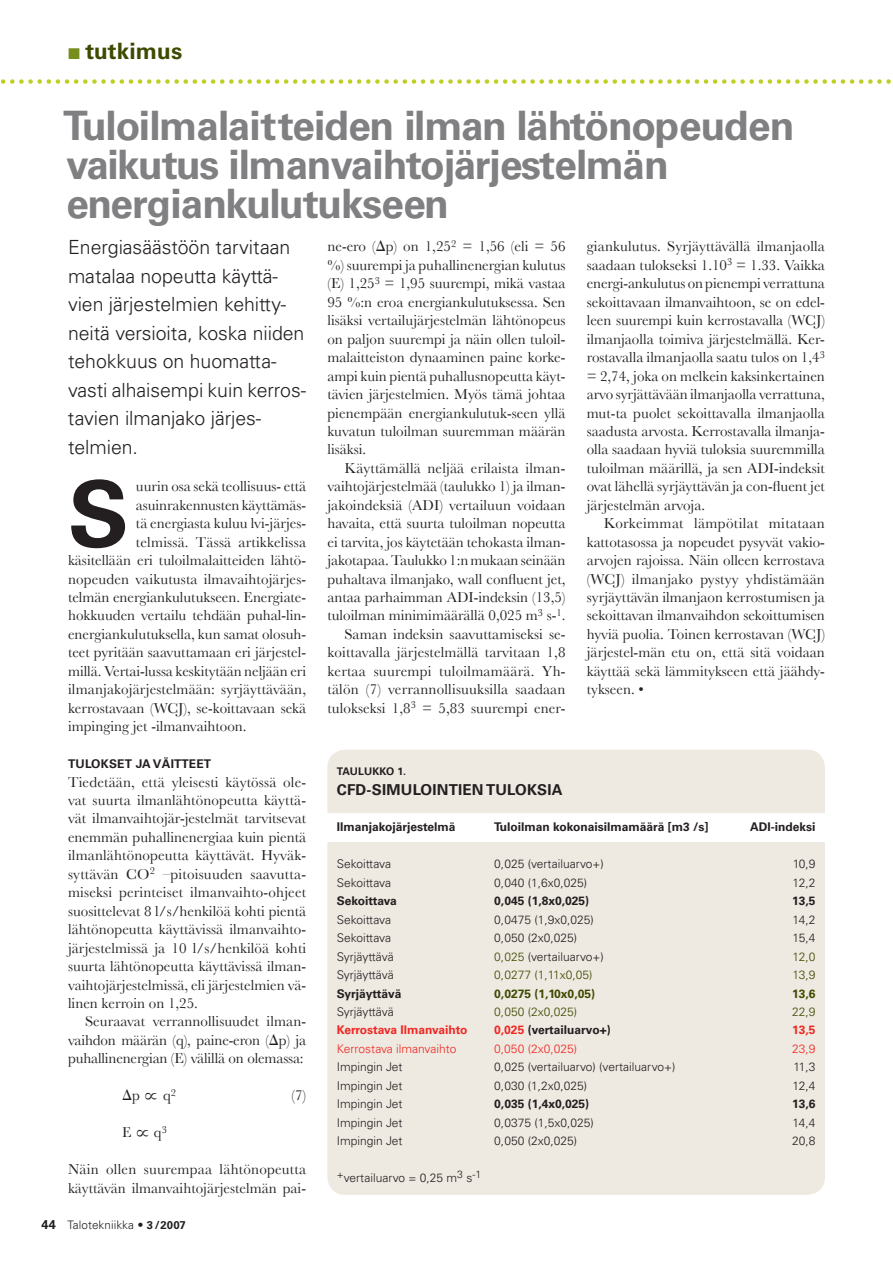
<style>
.page{position:relative;width:893px;height:1263px;background:#fff}
.page>*{position:absolute;margin:0;border:0;box-sizing:border-box;transform-origin:0 0}
.t1{font:700 91.5px "Univers";color:#231f20}
.t2{font:700 40.5px/39px "Univers";letter-spacing:-.02em;color:#808083}
.t3{font:700 22.5px "Univers";color:#3e4a00}
.t4{font:300 19.5px/28.5px "Univers";letter-spacing:-.005em;color:#231f20}
.t5{font:15px/18.5px "Baskerville";color:#231f20;text-align:justify}
.t6{font:700 15px "Univers";letter-spacing:.015em;color:#231f20}
.t7{font:300 12px "Univers";color:#231f20}
.t8{font:700 12px "Univers";color:#231f20}
.t9{font:300 12px "Univers";color:#3e4a00}
.t10{font:300 12px "Univers";color:#ee2823}
.t11{font:700 12px "Univers";color:#ee2823}
.t12{font:700 12px "Univers";color:#3e4a00}
.t13{font:300 11.7px "Univers";letter-spacing:.005em;color:#231f20}
.t14{font:700 10.5px "Univers";letter-spacing:.015em;color:#231f20}
.s1{font-family:"European Pi Three";font-weight:400;font-size:18px;color:#778e1d}
.s2{font-family:"European Pi Two"}
.s3{font-family:"European Pi Two";font-size:18px}
.s4{color:#3e4a00}
.s5{color:#ee2823}
.s6{font-weight:700;font-size:12.75px}
.s7{font-weight:700}
.s8{font-weight:700;font-size:11.25px}
</style>
<div class="page">
<div style="left:327px;top:750px;width:498px;height:445px;background:#eee9e1;border-radius:18px"></div>
<div style="left:327px;top:813px;width:498px;height:28px;background:#fff"></div>
<svg style="left:1px;top:79px;width:890px;height:5px"></svg>
<h3 class="t3" style="left:68px;top:38px;width:116px"><span class="s1">K</span> tutkimus</h3>
<h2 class="t2" style="left:67px;top:107px;width:729px">Tuloilmalaitteiden ilman lähtönopeuden vaikutus ilmanvaihtojärjestelmän energiankulutukseen</h2>
<h3 class="t4" style="left:68px;top:233px;width:239px">Energiasäästöön tarvitaan matalaa nopeutta käyttä&shy;vien järjestelmien kehitty&shy;neitä versioita, koska niiden tehokkuus on huomatta&shy;vasti alhaisempi kuin kerros&shy;tavien ilmanjako järjes&shy;telmien.</h3>
<p class="t5" style="left:327px;top:237px;width:240px">ne-ero (<span class="s2">i</span>p) on 1,25<sup>2</sup> = 1,56 (eli = 56 %) suurempi ja puhallinenergian kulutus (E) 1,25<sup>3</sup> = 1,95 suurempi, mikä vastaa 95 %:n eroa energiankulutuksessa. Sen lisäksi vertailujärjestelmän lähtönopeus on paljon suurempi ja näin ollen tuloil&shy;malaitteiston dynaaminen paine korke&shy;ampi kuin pientä puhallusnopeutta käyt&shy;tävien järjestelmien. Myös tämä johtaa pienempään energiankulutuk-seen yllä kuvatun tuloilman suuremman määrän lisäksi.</p>
<p class="t5" style="left:327px;top:459px;width:240px;text-align:right">Käyttämällä neljää erilaista ilman&shy;vaihtojärjestelmää (taulukko 1) ja ilman&shy;jakoindeksiä (ADI) vertailuun voidaan havaita, että suurta tuloilman nopeutta ei tarvita, jos käytetään tehokasta ilman&shy;jakotapaa. Taulukko 1:n mukaan seinään puhaltava ilmanjako, wall confluent jet, antaa parhaimman ADI-indeksin (13,5) tuloilman minimimäärällä 0,025 m<sup>3</sup> s-<sup>1</sup>.<br>Saman indeksin saavuttamiseksi se&shy;koittavalla järjestelmällä tarvitaan 1,8 kertaa suurempi tuloilmamäärä. Yh&shy;tälön (7) verrannollisuuksilla saadaan tulokseksi 1,8<sup>3</sup> = 5,83 suurempi ener-</p>
<p class="t5" style="left:587px;top:237px;width:240px">giankulutus. Syrjäyttävällä ilmanjaolla saadaan tulokseksi 1.10<sup>3</sup> = 1.33. Vaikka energi-ankulutus on pienempi verrattuna sekoittavaan ilmanvaihtoon, se on edel&shy;leen suurempi kuin kerrostavalla (WCJ) ilmanjaolla toimiva järjestelmällä. Ker&shy;rostavalla ilmanjaolla saatu tulos on 1,4<sup>3 </sup>= 2,74, joka on melkein kaksinkertainen arvo syrjättävään ilmanjaolla verrattuna, mut-ta puolet sekoittavalla ilmanjaolla saadusta arvosta. Kerrostavalla ilmanja&shy;olla saadaan hyviä tuloksia suuremmilla tuloilman määrillä, ja sen ADI-indeksit ovat lähellä syrjäyttävän ja con-fluent jet järjestelmän arvoja.</p>
<p class="t5" style="left:587px;top:514px;width:240px;text-indent:17px">Korkeimmat lämpötilat mitataan kattotasossa ja nopeudet pysyvät vakio&shy;arvojen rajoissa. Näin olleen kerrostava (WCJ) ilmanjako pystyy yhdistämään syrjäyttävän ilmanjaon kerrostumisen ja sekoittavan ilmanvaihdon sekoittumisen hyviä puolia. Toinen kerrostavan (WCJ) järjestel-män etu on, että sitä voidaan käyttää sekä lämmitykseen että jäähdy&shy;tykseen. •</p>
<h1 class="t1" style="left:68px;top:461px;width:55px">S</h1>
<p class="t5" style="left:136px;top:477px;width:172px">uurin osa sekä teollisuus- että</p>
<p class="t5" style="left:136px;top:495px;width:172px">asuinrakennusten käyttämäs-</p>
<p class="t5" style="left:136px;top:514px;width:172px">tä energiasta kuluu lvi-järjes-</p>
<p class="t5" style="left:136px;top:532px;width:172px">telmissä. Tässä artikkelissa</p>
<p class="t5" style="left:68px;top:551px;width:240px">käsitellään eri tuloilmalaitteiden lähtö-</p>
<p class="t5" style="left:68px;top:569px;width:240px">nopeuden vaikutusta ilmavaihtojärjes-</p>
<p class="t5" style="left:68px;top:588px;width:240px">telmän energiankulutukseen. Energiate-</p>
<p class="t5" style="left:68px;top:606px;width:240px">hokkuuden vertailu tehdään puhal-lin-</p>
<p class="t5" style="left:68px;top:625px;width:240px">energiankulutuksella, kun samat olosuh-</p>
<p class="t5" style="left:68px;top:643px;width:240px">teet pyritään saavuttamaan eri järjestel-</p>
<p class="t5" style="left:68px;top:662px;width:240px">millä. Vertai-lussa keskitytään neljään eri</p>
<p class="t5" style="left:68px;top:680px;width:240px">ilmanjakojärjestelmään: syrjäyttävään,</p>
<p class="t5" style="left:68px;top:698px;width:240px">kerrostavaan (WCJ), se-koittavaan sekä</p>
<p class="t5" style="left:68px;top:717px;width:180px">impinging jet -ilmanvaihtoon.</p>
<p class="t8" style="left:68px;top:757px;width:145px">Tulokset javäitteet</p>
<p class="t5" style="left:68px;top:772px;width:240px">Tiedetään, että yleisesti käytössä ole&shy;vat suurta ilmanlähtönopeutta käyttä&shy;vät ilmanvaihtojär-jestelmät tarvitsevat enemmän puhallinenergiaa kuin pientä ilmanlähtönopeutta käyttävät. Hyväk&shy;syttävän CO<sup>2</sup> –pitoisuuden saavutta&shy;miseksi perinteiset ilmanvaihto-ohjeet suosittelevat 8 l/s/henkilöä kohti pientä lähtönopeutta käyttävissä ilmanvaihto&shy;järjestelmissä ja 10 l/s/henkilöä kohti suurta lähtönopeutta käyttävissä ilman&shy;vaihtojärjestelmissä, eli järjestelmien vä&shy;linen kerroin on 1,25.</p>
<p class="t5" style="left:68px;top:1012px;width:240px;text-indent:17px">Seuraavat verrannollisuudet ilman&shy;vaihdon määrän (q), paine-eron (<span class="s2">i</span>p) ja puhallinenergian (E) välillä on olemassa:</p>
<p class="t5" style="left:122px;top:1086px;width:56px"><span class="s2">i</span>p <span class="s3">Y</span> q<sup>2</sup></p>
<p class="t5" style="left:291px;top:1086px;width:16px">(7)</p>
<p class="t5" style="left:122px;top:1123px;width:46px">E <span class="s3">Y</span> q<sup>3</sup></p>
<p class="t5" style="left:68px;top:1160px;width:240px">Näin ollen suurempaa lähtönopeutta käyttävän ilmanvaihtojärjestelmän pai-</p>
<p class="t14" style="left:337px;top:765px;width:71px">Taulukko 1.</p>
<p class="t6" style="left:337px;top:780px;width:225px">CFD-simulointien tuloksia</p>
<p class="t8" style="left:337px;top:820px;width:120px">Ilmanjakojärjestelmä</p>
<p class="t8" style="left:494px;top:820px;width:216px">Tuloilman kokonaisilmamäärä [m3 /s]</p>
<p class="t8" style="left:750px;top:820px;width:67px">ADI-indeksi</p>
<p class="t7" style="left:337px;top:857px;width:56px">Sekoittava</p>
<p class="t7" style="left:494px;top:857px;width:111px">0,025 (vertailuarvo+)</p>
<p class="t7" style="left:793px;top:857px;width:24px">10,9</p>
<p class="t7" style="left:337px;top:875px;width:56px">Sekoittava</p>
<p class="t7" style="left:494px;top:875px;width:94px">0,040 (1,6x0,025)</p>
<p class="t7" style="left:793px;top:875px;width:24px">12,2</p>
<p class="t8" style="left:337px;top:894px;width:61px">Sekoittava</p>
<p class="t8" style="left:494px;top:894px;width:96px">0,045 (1,8x0,025)</p>
<p class="t8" style="left:792px;top:894px;width:24px">13,5</p>
<p class="t7" style="left:337px;top:912px;width:56px">Sekoittava</p>
<p class="t7" style="left:494px;top:912px;width:101px">0,0475 (1,9x0,025)</p>
<p class="t7" style="left:793px;top:912px;width:24px">14,2</p>
<p class="t7" style="left:337px;top:931px;width:56px">Sekoittava</p>
<p class="t7" style="left:494px;top:931px;width:84px">0,050 (2x0,025)</p>
<p class="t7" style="left:793px;top:931px;width:24px">15,4</p>
<p class="t7" style="left:337px;top:949px;width:59px">Syrjäyttävä</p>
<p class="t7" style="left:494px;top:949px;width:111px"><span class="s4">0,025</span> (vertailuarvo+)</p>
<p class="t9" style="left:793px;top:949px;width:24px">12,0</p>
<p class="t7" style="left:337px;top:968px;width:59px">Syrjäyttävä</p>
<p class="t9" style="left:494px;top:968px;width:100px">0,0277 (1,11x0,05)</p>
<p class="t9" style="left:793px;top:968px;width:24px">13,9</p>
<p class="t8" style="left:337px;top:986px;width:66px">Syrjäyttävä</p>
<p class="t12" style="left:494px;top:986px;width:102px">0,0275 (1,10x0,05)</p>
<p class="t12" style="left:792px;top:986px;width:25px">13,6</p>
<p class="t7" style="left:337px;top:1004px;width:59px">Syrjäyttävä</p>
<p class="t9" style="left:494px;top:1004px;width:84px">0,050 (2x0,025)</p>
<p class="t9" style="left:792px;top:1004px;width:25px">22,9</p>
<p class="t11" style="left:337px;top:1023px;width:132px">Kerrostava I lmanvaihto</p>
<p class="t8" style="left:494px;top:1023px;width:118px"><span class="s5">0,025</span> (vertailuarvo+)</p>
<p class="t11" style="left:792px;top:1023px;width:24px">13,5</p>
<p class="t10" style="left:337px;top:1041px;width:121px">Kerrostava ilmanvaihto</p>
<p class="t10" style="left:494px;top:1041px;width:84px">0,050 (2x0,025)</p>
<p class="t10" style="left:792px;top:1041px;width:25px">23,9</p>
<p class="t7" style="left:337px;top:1060px;width:67px">Impingin Jet</p>
<p class="t7" style="left:494px;top:1060px;width:183px">0,025 (vertailuarvo) (vertailuarvo+)</p>
<p class="t7" style="left:793px;top:1060px;width:23px">11,3</p>
<p class="t7" style="left:337px;top:1078px;width:67px">Impingin Jet</p>
<p class="t7" style="left:494px;top:1078px;width:94px">0,030 (1,2x0,025)</p>
<p class="t7" style="left:793px;top:1078px;width:24px">12,4</p>
<p class="t7" style="left:337px;top:1097px;width:67px">Impingin Jet</p>
<p class="t8" style="left:494px;top:1097px;width:96px">0,035 (1,4x0,025)</p>
<p class="t8" style="left:792px;top:1097px;width:25px">13,6</p>
<p class="t7" style="left:337px;top:1115px;width:67px">Impingin Jet</p>
<p class="t7" style="left:494px;top:1115px;width:101px">0,0375 (1,5x0,025)</p>
<p class="t7" style="left:793px;top:1115px;width:24px">14,4</p>
<p class="t7" style="left:337px;top:1134px;width:67px">Impingin Jet</p>
<p class="t7" style="left:494px;top:1134px;width:84px">0,050 (2x0,025)</p>
<p class="t7" style="left:792px;top:1134px;width:25px">20,8</p>
<p class="t7" style="left:337px;top:1170px;width:146px"><sup>+</sup>vertailuarvo = 0,25 m<sup>3</sup> s<sup>-1</sup></p>
<p class="t13" style="left:42px;top:1218px;width:146px"><span class="s6">44</span> Talotekniikka <span class="s7">•</span> <span class="s8">3 /2007</span></p>
</div>
